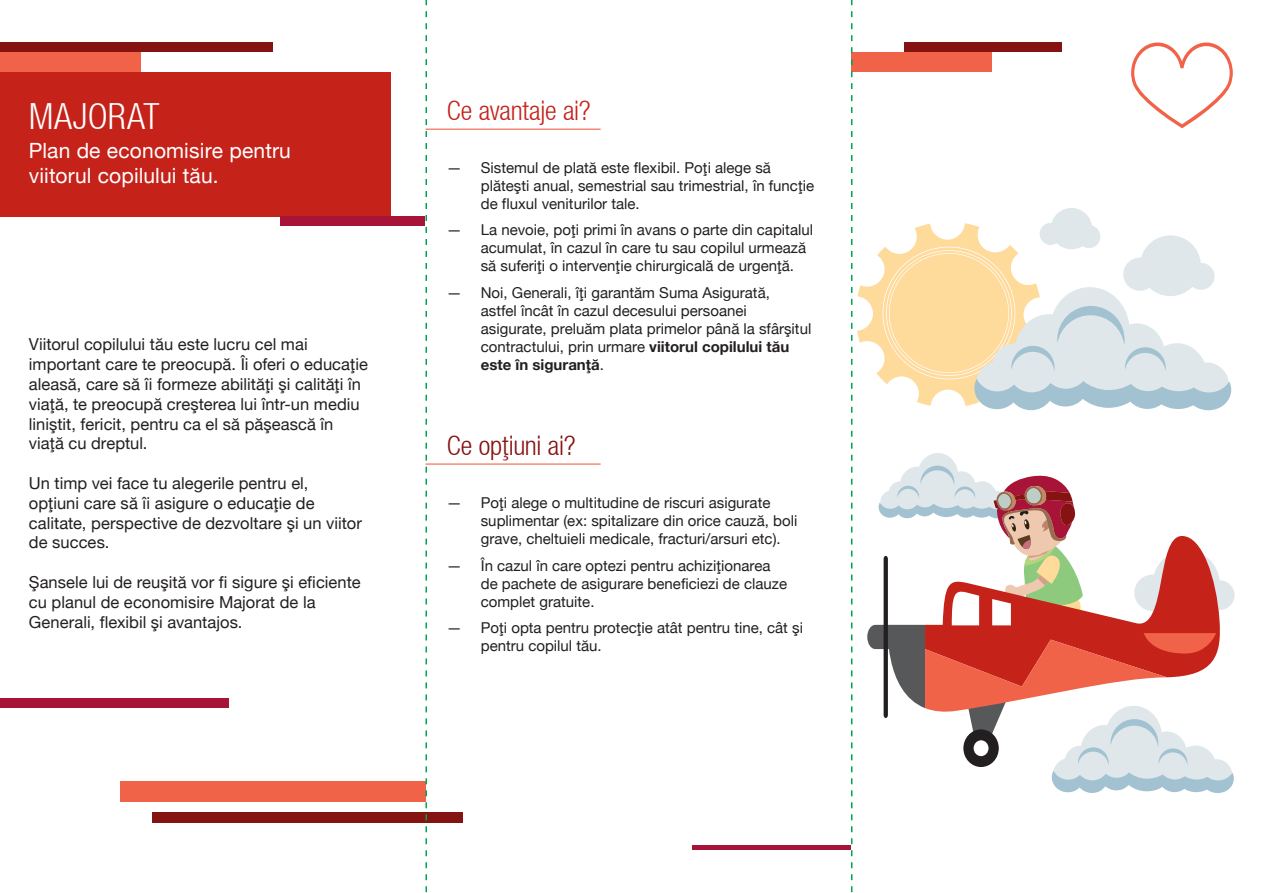
<style>
.page{position:relative;width:1268px;height:893px;background:#fff}
.page>*{position:absolute;margin:0;border:0;box-sizing:border-box;transform-origin:0 0}
.Titlu{font:300 condensed 36px "Helvetica Neue";letter-spacing:.01em;color:#fff}
.Titlu-2{font:300 condensed 27px "Helvetica Neue";letter-spacing:-.01em;color:#c5221a}
.Titlu-3{font:300 condensed 27px "Helvetica Neue";letter-spacing:-.015em;color:#851312}
.t1{font:21px/25.2px "Helvetica Neue Rom";letter-spacing:.005em;color:#fff}
.body__10_pt__regular{font:16.5px/19.8px "Helvetica Neue Rom";color:#231f20}
.t2{font:15px/18px "Helvetica Neue Rom";color:#231f20}
.s1{font-weight:700}
</style>
<div class="page">
<div style="left:0;top:698px;width:228px;height:10px;background:#a81437"></div>
<div style="left:120px;top:781px;width:305px;height:21px;background:#f16349"></div>
<div style="left:152px;top:812px;width:310px;height:10px;background:#851312"></div>
<hr style="left:692px;top:845px;width:158px;height:4px;background:#a81437">
<div style="left:0;top:72px;width:390px;height:144px;background:#c5221a"></div>
<div style="left:0;top:52px;width:140px;height:20px;background:#f16349"></div>
<div style="left:280px;top:216px;width:145px;height:10px;background:#a81437"></div>
<svg style="left:425px;top:0;width:2px;height:893px"></svg>
<svg style="left:850px;top:0;width:384px;height:893px"></svg>
<div style="left:0;top:43px;width:272px;height:9px;background:#851312"></div>
<hr style="left:425px;top:463px;width:175px;height:2px;background:#f16349">
<hr style="left:425px;top:129px;width:175px;height:1px;background:#f16349">
<p class="Titlu" style="left:29px;top:95px;width:132px">MAJORAT</p>
<p class="t1" style="left:29px;top:138px;width:263px">Plan de economisire pentru viitorul copilului t`u.</p>
<p class="body__10_pt__regular" style="left:29px;top:334px;width:340px">Viitorul copilului t`u este lucru cel mai important care te preocup`. Îi oferi o educa]ie aleas`, care s` îi formeze abilit`]i [i calit`]i în via]`, te preocup` cre[terea lui într-un mediu lini[tit, fericit, pentru ca el s` p`[easc` în via]` cu dreptul.</p>
<p class="body__10_pt__regular" style="left:29px;top:473px;width:334px">Un timp vei face tu alegerile pentru el, op]iuni care s` îi asigure o educa]ie de calitate, perspective de dezvoltare [i un viitor de succes.</p>
<p class="body__10_pt__regular" style="left:29px;top:572px;width:333px">{ansele lui de reu[it` vor fi sigure [i eficiente cu planul de economisire Majorat de la<br>Generali, flexibil [i avantajos.</p>
<p class="Titlu-2" style="left:446px;top:95px;width:145px">Ce avantaje ai?</p>
<p class="t2" style="left:480px;top:158px;width:335px;text-indent:-34px">— Sistemul de plat` este flexibil. Po]i alege s` pl`te[ti anual, semestrial sau trimestrial, în func]ie de fluxul veniturilor tale.</p>
<p class="t2" style="left:480px;top:221px;width:334px;text-indent:-34px">— La nevoie, po]i primi în avans o parte din capitalul acumulat, în cazul în care tu sau copilul urmeaz` s` suferi]i o interven]ie chirurgical` de urgen]`.</p>
<p class="t2" style="left:480px;top:283px;width:332px;text-indent:-34px">— Noi, Generali, î]i garant`m Suma Asigurat`,<br>astfel încât în cazul decesului persoanei asigurate, prelu`m plata primelor pân` la sfâr[itul contractului, prin urmare <span class="s1">viitorul copilului t`u este \n siguran]`</span>.</p>
<p class="Titlu-3" style="left:446px;top:430px;width:130px">Ce op]iuni ai?</p>
<p class="t2" style="left:480px;top:494px;width:318px;text-indent:-34px">— Po]i alege o multitudine de riscuri asigurate suplimentar (ex: spitalizare din orice cauz`, boli grave, cheltuieli medicale, fracturi/arsuri etc).</p>
<p class="t2" style="left:480px;top:556px;width:308px;text-indent:-34px">— |n cazul în care optezi pentru achizi]ionarea de pachete de asigurare beneficiezi de clauze complet gratuite.</p>
<p class="t2" style="left:480px;top:619px;width:324px;text-indent:-34px">— Po]i opta pentru protec]ie atât pentru tine, cât [i pentru copilul t`u.</p>
</div>
